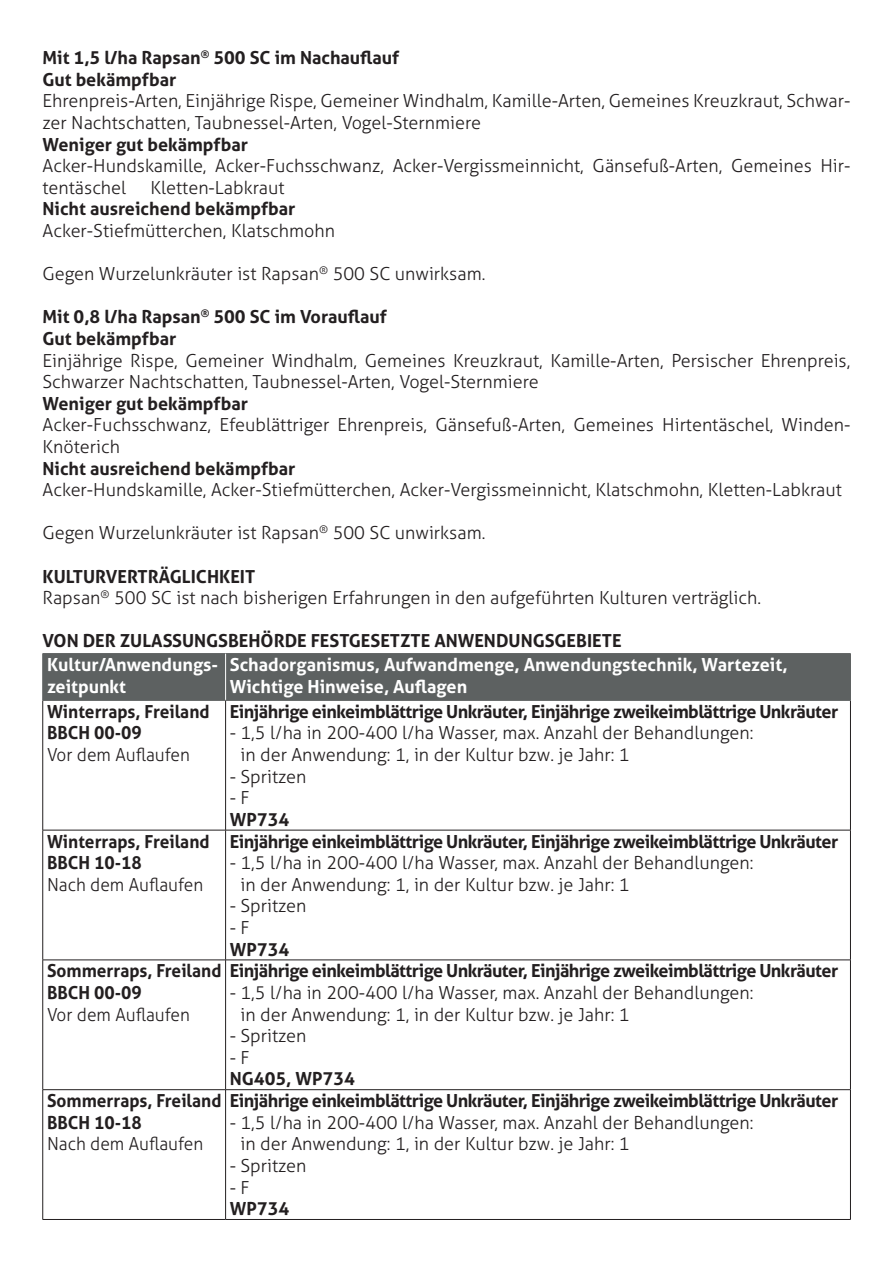
<style>
.page{position:relative;width:893px;height:1263px;background:#fff}
.page>*{position:absolute;margin:0;border:0;box-sizing:border-box;transform-origin:0 0}
.Z_normal{font:300 18px/21.6px "Aller";color:#231f20}
.Broodtekst{font:700 18px "Aller";letter-spacing:-.03em;color:#231f20}
.Broodtekst-2{font:700 18px "Aller";color:#231f20}
.Mengentext{font:700 18px "Aller";color:#231f20}
.Z_normal-2{font:700 18px "Aller";color:#231f20;scale:.96 1}
.t1{font:700 18px/21.6px "Aller";color:#fff}
.Z_normal-3{font:300 18px "Aller";color:#231f20;scale:.96 1}
</style>
<div class="page">
<div style="left:43px;top:654px;width:807px;height:46px;background:#5d6161"></div>
<hr style="left:42px;top:700px;width:1px;height:130px;background:#231f20">
<hr style="left:225px;top:700px;width:1px;height:130px;background:#231f20">
<hr style="left:850px;top:700px;width:1px;height:130px;background:#231f20">
<hr style="left:43px;top:830px;width:183px;height:1px;background:#231f20">
<hr style="left:42px;top:830px;width:1px;height:130px;background:#231f20">
<hr style="left:226px;top:830px;width:625px;height:1px;background:#231f20">
<hr style="left:225px;top:830px;width:1px;height:130px;background:#231f20">
<hr style="left:850px;top:830px;width:1px;height:130px;background:#231f20">
<hr style="left:43px;top:960px;width:183px;height:1px;background:#231f20">
<hr style="left:42px;top:960px;width:1px;height:129px;background:#231f20">
<hr style="left:226px;top:960px;width:625px;height:1px;background:#231f20">
<hr style="left:225px;top:960px;width:1px;height:129px;background:#231f20">
<hr style="left:850px;top:960px;width:1px;height:129px;background:#231f20">
<hr style="left:43px;top:1089px;width:183px;height:1px;background:#231f20">
<hr style="left:42px;top:1090px;width:1px;height:129px;background:#231f20">
<hr style="left:226px;top:1089px;width:625px;height:1px;background:#231f20">
<hr style="left:225px;top:1090px;width:1px;height:129px;background:#231f20">
<hr style="left:850px;top:1090px;width:1px;height:129px;background:#231f20">
<hr style="left:43px;top:1219px;width:183px;height:1px;background:#231f20">
<hr style="left:226px;top:1219px;width:625px;height:1px;background:#231f20">
<hr style="left:43px;top:653px;width:183px;height:1px;background:#5d6161">
<hr style="left:42px;top:654px;width:1px;height:46px;background:#5d6161">
<hr style="left:226px;top:653px;width:625px;height:1px;background:#5d6161">
<hr style="left:850px;top:654px;width:1px;height:46px;background:#5d6161">
<hr style="left:225px;top:654px;width:1px;height:46px;background:#fff">
<hr style="left:43px;top:700px;width:183px;height:1px;background:#5d6161">
<hr style="left:226px;top:700px;width:625px;height:1px;background:#5d6161">
<p class="Broodtekst-2" style="left:43px;top:47px;width:358px">Mit 1,5 l/ha Rapsan<sup>®</sup> 500 SC im Nachauflauf</p>
<p class="Mengentext" style="left:43px;top:68px;width:135px">Gut bekämpfbar</p>
<p class="Z_normal" style="left:43px;top:90px;width:809px">Ehrenpreis-Arten, Einjährige Rispe, Gemeiner Windhalm, Kamille-Arten, Gemeines Kreuzkraut, Schwar&shy;zer Nachtschatten, Taubnessel-Arten, Vogel-Sternmiere</p>
<p class="Mengentext" style="left:43px;top:133px;width:207px">Weniger gut bekämpfbar</p>
<p class="Z_normal" style="left:43px;top:155px;width:809px">Acker-Hundskamille, Acker-Fuchsschwanz, Acker-Vergissmeinnicht, Gänsefuß-Arten, Gemeines Hir&shy;tentäschel</p>
<p class="Z_normal" style="left:151px;top:177px;width:136px">Kletten-Labkraut</p>
<p class="Mengentext" style="left:43px;top:198px;width:255px">Nicht ausreichend bekämpfbar</p>
<p class="Z_normal" style="left:43px;top:220px;width:294px">Acker-Stiefmütterchen, Klatschmohn</p>
<p class="Z_normal" style="left:43px;top:263px;width:444px">Gegen Wurzelunkräuter ist Rapsan<sup>®</sup> 500 SC unwirksam.</p>
<p class="Broodtekst-2" style="left:43px;top:306px;width:346px">Mit 0,8 l/ha Rapsan<sup>®</sup> 500 SC im Vorauflauf</p>
<p class="Mengentext" style="left:43px;top:327px;width:135px">Gut bekämpfbar</p>
<p class="Z_normal" style="left:43px;top:349px;width:809px">Einjährige Rispe, Gemeiner Windhalm, Gemeines Kreuzkraut, Kamille-Arten, Persischer Ehrenpreis,<br>Schwarzer Nachtschatten, Taubnessel-Arten, Vogel-Sternmiere</p>
<p class="Mengentext" style="left:43px;top:392px;width:207px">Weniger gut bekämpfbar</p>
<p class="Z_normal" style="left:43px;top:414px;width:809px">Acker-Fuchsschwanz, Efeublättriger Ehrenpreis, Gänsefuß-Arten, Gemeines Hirtentäschel, Winden-<br>Knöterich</p>
<p class="Mengentext" style="left:43px;top:457px;width:255px">Nicht ausreichend bekämpfbar</p>
<p class="Z_normal" style="left:43px;top:479px;width:801px">Acker-Hundskamille, Acker-Stiefmütterchen, Acker-Vergissmeinnicht, Klatschmohn, Kletten-Labkraut</p>
<p class="Z_normal" style="left:43px;top:522px;width:444px">Gegen Wurzelunkräuter ist Rapsan<sup>®</sup> 500 SC unwirksam.</p>
<p class="Broodtekst-2" style="left:43px;top:565px;width:214px">KULTURVERTRÄGLICHKEIT</p>
<p class="Z_normal" style="left:43px;top:587px;width:720px">Rapsan<sup>®</sup> 500 SC ist nach bisherigen Erfahrungen in den aufgeführten Kulturen verträglich.</p>
<p class="Broodtekst-2" style="left:43px;top:630px;width:581px">VON DER ZULASSUNGSBEHÖRDE FESTGESETZTE ANWENDUNGSGEBIETE</p>
<p class="t1" style="left:47px;top:654px;width:173px">Kultur/Anwendungs&shy;zeitpunkt</p>
<p class="t1" style="left:230px;top:654px;width:559px">Schadorganismus, Aufwandmenge, Anwendungstechnik, Wartezeit,<br>Wichtige Hinweise, Auflagen</p>
<p class="Z_normal-2" style="left:47px;top:700px;width:171px">Winterraps, Freiland</p>
<p class="Z_normal-2" style="left:47px;top:722px;width:100px">BBCH 00-09</p>
<p class="Z_normal-3" style="left:47px;top:744px;width:150px">Vor dem Auflaufen</p>
<p class="Broodtekst" style="left:230px;top:700px;width:610px">Einjährige einkeimblättrige Unkräuter, Einjährige zweikeimblättrige Unkräuter</p>
<p class="Z_normal" style="left:240px;top:722px;width:514px;text-indent:-11px">- 1,5 l/ha in 200-400 l/ha Wasser, max. Anzahl der Behandlungen: in der Anwendung: 1, in der Kultur bzw. je Jahr: 1</p>
<p class="Z_normal" style="left:230px;top:765px;width:78px">- Spritzen</p>
<p class="Z_normal" style="left:230px;top:787px;width:21px">-F</p>
<p class="Broodtekst" style="left:230px;top:808px;width:61px">WP734</p>
<p class="Z_normal-2" style="left:47px;top:830px;width:171px">Winterraps, Freiland</p>
<p class="Z_normal-2" style="left:47px;top:852px;width:100px">BBCH 10-18</p>
<p class="Z_normal-3" style="left:47px;top:874px;width:164px">Nach dem Auflaufen</p>
<p class="Broodtekst" style="left:230px;top:830px;width:610px">Einjährige einkeimblättrige Unkräuter, Einjährige zweikeimblättrige Unkräuter</p>
<p class="Z_normal" style="left:240px;top:852px;width:514px;text-indent:-11px">- 1,5 l/ha in 200-400 l/ha Wasser, max. Anzahl der Behandlungen: in der Anwendung: 1, in der Kultur bzw. je Jahr: 1</p>
<p class="Z_normal" style="left:230px;top:895px;width:78px">- Spritzen</p>
<p class="Z_normal" style="left:230px;top:917px;width:21px">-F</p>
<p class="Broodtekst" style="left:230px;top:938px;width:61px">WP734</p>
<p class="Z_normal-2" style="left:47px;top:960px;width:183px">Sommerraps, Freiland</p>
<p class="Z_normal-2" style="left:47px;top:981px;width:100px">BBCH 00-09</p>
<p class="Z_normal-3" style="left:47px;top:1003px;width:150px">Vor dem Auflaufen</p>
<p class="Broodtekst" style="left:230px;top:960px;width:610px">Einjährige einkeimblättrige Unkräuter, Einjährige zweikeimblättrige Unkräuter</p>
<p class="Z_normal" style="left:240px;top:982px;width:514px;text-indent:-11px">- 1,5 l/ha in 200-400 l/ha Wasser, max. Anzahl der Behandlungen: in der Anwendung: 1, in der Kultur bzw. je Jahr: 1</p>
<p class="Z_normal" style="left:230px;top:1025px;width:78px">- Spritzen</p>
<p class="Z_normal" style="left:230px;top:1047px;width:21px">-F</p>
<p class="Broodtekst-2" style="left:230px;top:1068px;width:127px">NG405, WP734</p>
<p class="Z_normal-2" style="left:47px;top:1090px;width:183px">Sommerraps, Freiland</p>
<p class="Z_normal-2" style="left:47px;top:1111px;width:100px">BBCH 10-18</p>
<p class="Z_normal-3" style="left:47px;top:1133px;width:164px">Nach dem Auflaufen</p>
<p class="Broodtekst" style="left:230px;top:1090px;width:610px">Einjährige einkeimblättrige Unkräuter, Einjährige zweikeimblättrige Unkräuter</p>
<p class="Z_normal" style="left:240px;top:1112px;width:514px;text-indent:-11px">- 1,5 l/ha in 200-400 l/ha Wasser, max. Anzahl der Behandlungen: in der Anwendung: 1, in der Kultur bzw. je Jahr: 1</p>
<p class="Z_normal" style="left:230px;top:1155px;width:78px">- Spritzen</p>
<p class="Z_normal" style="left:230px;top:1176px;width:21px">-F</p>
<p class="Broodtekst" style="left:230px;top:1198px;width:61px">WP734</p>
</div>
